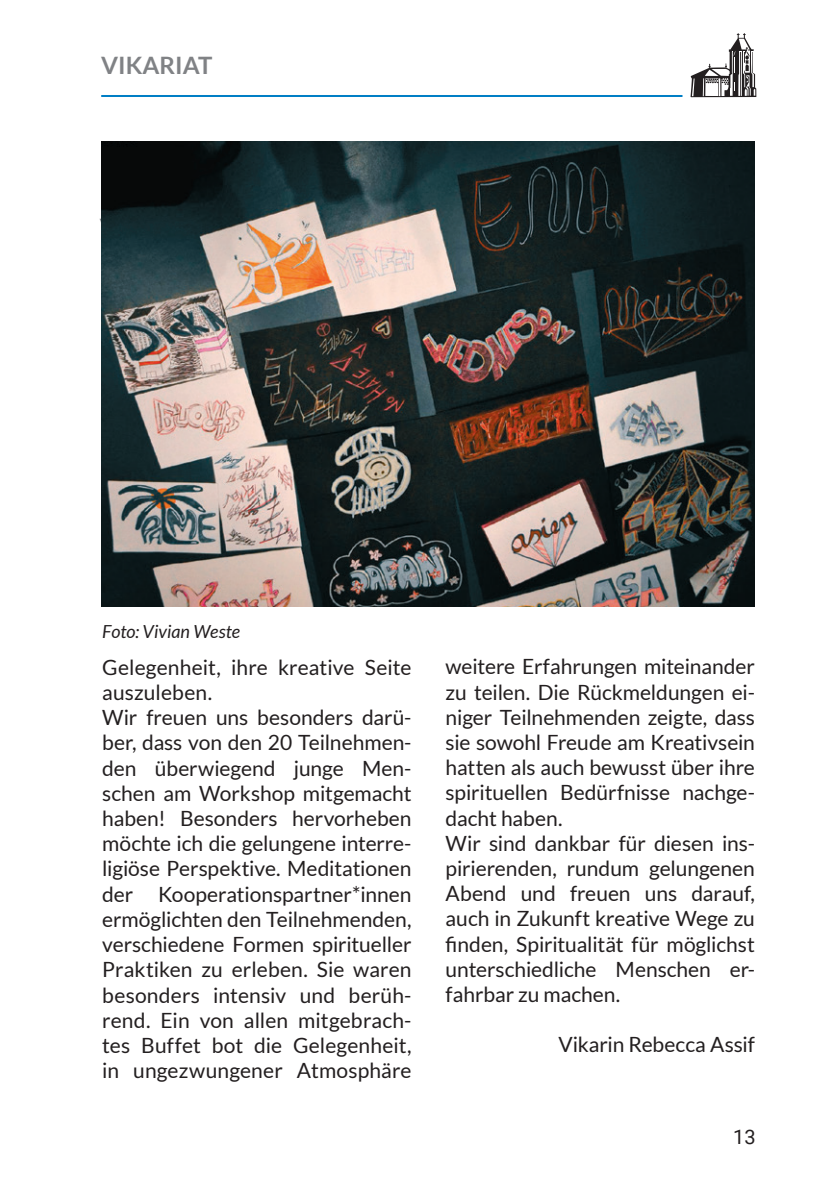
<style>
.page{position:relative;width:840px;height:1191px;background:#fff}
.page>*{position:absolute;margin:0;border:0;box-sizing:border-box;transform-origin:0 0}
.Titel_20p{font:700 24px "Lato";color:#808285}
.Fließtext{font:21px/25.2px "Lato";color:#231f20;text-align:justify}
.t1{font:20px "Roboto";color:#231f20}
.BU{font:italic 18px "Lato";letter-spacing:-.005em;color:#231f20}
</style>
<div class="page">
<hr style="left:101px;top:95px;width:581px;height:2px;background:#007ec5">
<svg style="left:690px;top:33px;width:66px;height:64px"></svg>
<img style="left:102px;top:142px;width:652px;height:465px">
<p class="Titel_20p" style="left:101px;top:52px;width:113px">VIKARIAT</p>
<p class="BU" style="left:102px;top:621px;width:139px">Foto: Vivian Weste</p>
<p class="Fließtext" style="left:102px;top:654px;width:310px">Gelegenheit, ihre kreative Seite auszuleben.</p>
<p class="Fließtext" style="left:102px;top:705px;width:311px">Wir freuen uns besonders darü&shy;ber, dass von den 20 Teilnehmen&shy;den überwiegend junge Men&shy;schen am Workshop mitgemacht haben! Besonders hervorheben möchte ich die gelungene interre&shy;ligiöse Perspektive. Meditationen der Kooperationspartner*innen ermöglichten den Teilnehmenden, verschiedene Formen spiritueller Praktiken zu erleben. Sie waren besonders intensiv und berüh&shy;rend. Ein von allen mitgebrach&shy;tes Buffet bot die Gelegenheit, in ungezwungener Atmosphäre</p>
<p class="Fließtext" style="left:445px;top:654px;width:311px">weitere Erfahrungen miteinander zu teilen. Die Rückmeldungen ei&shy;niger Teilnehmenden zeigte, dass sie sowohl Freude am Kreativsein hatten als auch bewusst über ihre spirituellen Bedürfnisse nachge&shy;dacht haben.</p>
<p class="Fließtext" style="left:445px;top:830px;width:310px">Wir sind dankbar für diesen ins&shy;pirierenden, rundum gelungenen Abend und freuen uns darauf, auch in Zukunft kreative Wege zu finden, Spiritualität für möglichst unterschiedliche Menschen er&shy;fahrbar zu machen.</p>
<p class="Fließtext" style="left:558px;top:1032px;width:198px">Vikarin Rebecca Assif</p>
<p class="t1" style="left:732px;top:1122px;width:24px">13</p>
</div>
